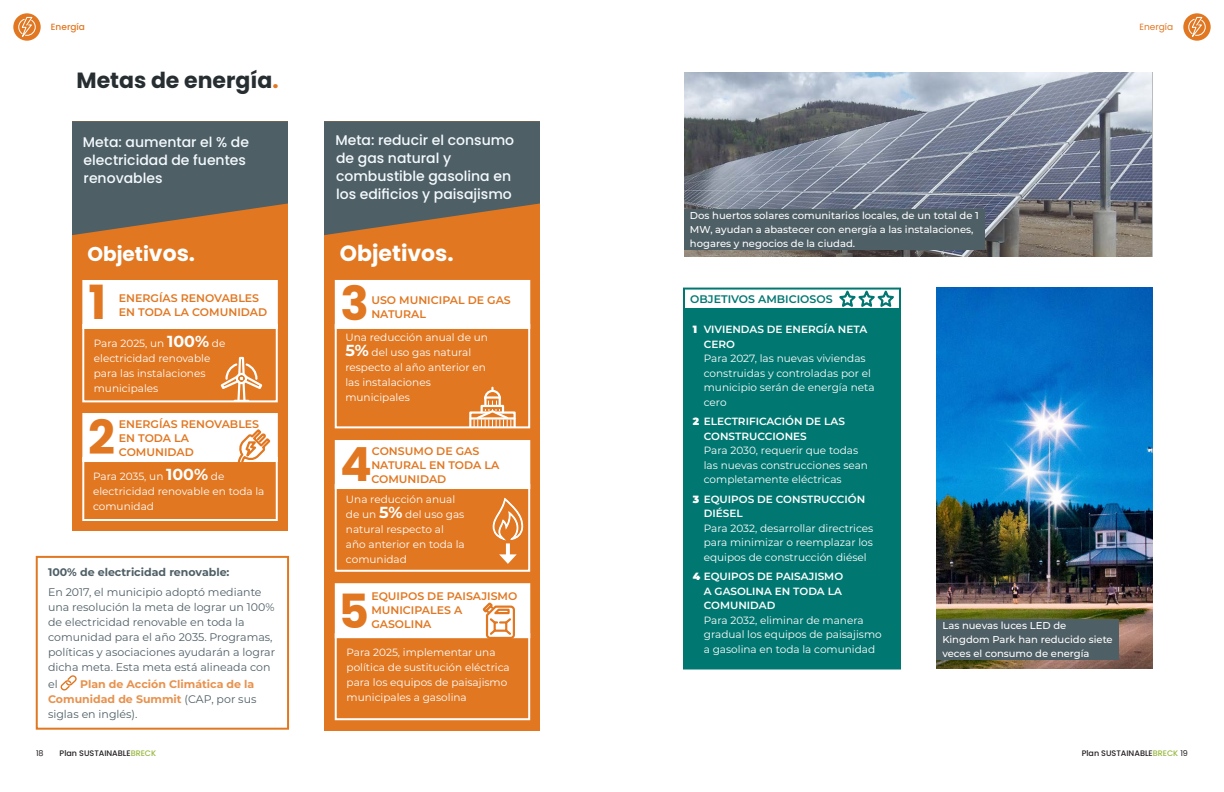
<style>
.page{position:relative;width:1224px;height:792px;background:#fff}
.page>*{position:absolute;margin:0;border:0;box-sizing:border-box;transform-origin:0 0}
._4_GHG_Target_Title{font:700 47.1px "Poppins";color:#e17721}
.All_Topics_H5{font:700 22px "Poppins";color:#272e32}
.Case_Study{font:700 22px "Poppins";color:#fff}
.Case_Study-2{font:700 20px "Poppins";color:#fff}
.Target_Text_Intro{font:500 14px/18px "Poppins";color:#f3fafe}
.White_Quote_12_pt{font:11px/15px "Montserrat";color:#4f5f66}
._4_GHG_Target_Title-2{font:600 11px/14px "Montserrat";color:#e17721}
.White_Quote_12_pt-2{font:700 11px/15px "Montserrat";color:#e7924e}
.White_Quote_12_pt-3{font:700 11px "Montserrat";color:#4f5f66}
.All_Topics_Target_Ti{font:600 11px "Montserrat";color:#007771}
.Target_Text_White{font:10.5px/15px "Montserrat";color:#fff}
.Target_Text_White_St{font:10.5px/14.5px "Montserrat";color:#fff}
.Target_Stretch_First{font:600 10.5px/14.5px "Montserrat";color:#fff}
.t1{font:500 10px/14px "Montserrat";color:#fff}
.t2{font:500 9px "Poppins";color:#e17721}
.t3{font:9px "Poppins";color:#e17721}
.t4{font:500 8px "Poppins";color:#231f20}
.t5{font:8px "Poppins";color:#231f20}
.s1{color:#e17721}
.s2{font-size:22px}
.s3{font-weight:700;font-size:16px}
.s4{font-weight:400;color:#4f5f66}
.s5{font-weight:900}
.s6{color:#98b841}
.s7{font-weight:400}
</style>
<div class="page">
<div style="left:72px;top:121px;width:216px;height:410px;background:#e17721"></div>
<svg style="left:72px;top:121px;width:216px;height:114px;background:#62625c"></svg>
<div style="left:324px;top:121px;width:216px;height:610px;background:#e17721"></div>
<svg style="left:324px;top:121px;width:216px;height:114px;background:#62625c"></svg>
<svg style="left:13px;top:13px;width:28px;height:28px"></svg>
<svg style="left:18px;top:16px;width:18px;height:25px"></svg>
<svg style="left:1183px;top:13px;width:28px;height:28px"></svg>
<svg style="left:1188px;top:16px;width:18px;height:25px"></svg>
<div style="left:684px;top:309px;width:216px;height:360px;background:#007771"></div>
<svg style="left:835px;top:291px;width:63px;height:18px"></svg>
<img style="left:936px;top:287px;width:216px;height:382px">
<img style="left:684px;top:72px;width:468px;height:185px">
<div style="left:936px;top:619px;width:183px;height:40px;background:#4f5f66"></div>
<div style="left:684px;top:209px;width:301px;height:40px;background:#4f5f66"></div>
<div style="left:36px;top:556px;width:253px;height:174px;background:#fff;border:2px solid #e17721"></div>
<div style="left:82px;top:457px;width:196px;height:64px;border:2px solid #fff"></div>
<div style="left:335px;top:484px;width:195px;height:88px;border:2px solid #fff"></div>
<div style="left:82px;top:324px;width:196px;height:78px;border:2px solid #fff"></div>
<svg style="left:469px;top:388px;width:47px;height:37px"></svg>
<div style="left:335px;top:324px;width:195px;height:104px;border:2px solid #fff"></div>
<div style="left:335px;top:633px;width:195px;height:87px;border:2px solid #fff"></div>
<div style="left:82px;top:413px;width:196px;height:49px;background:#fff"></div>
<div style="left:335px;top:440px;width:195px;height:49px;background:#fff"></div>
<div style="left:82px;top:280px;width:196px;height:49px;background:#fff"></div>
<div style="left:335px;top:280px;width:195px;height:49px;background:#fff"></div>
<div style="left:335px;top:583px;width:195px;height:55px;background:#fff;border:2px solid #fff"></div>
<svg style="left:237px;top:429px;width:35px;height:33px"></svg>
<svg style="left:219px;top:356px;width:45px;height:47px"></svg>
<svg style="left:481px;top:602px;width:35px;height:37px"></svg>
<svg style="left:60px;top:675px;width:17px;height:16px"></svg>
<div style="left:683px;top:288px;width:218px;height:382px;border:2px solid #007771"></div>
<svg style="left:492px;top:497px;width:32px;height:44px"></svg>
<svg style="left:506px;top:543px;width:4px;height:11px"></svg>
<svg style="left:499px;top:554px;width:18px;height:10px"></svg>
<p class="t2" style="left:51px;top:22px;width:36px">Energía</p>
<p class="t3" style="left:1139px;top:22px;width:35px">Energía</p>
<h5 class="All_Topics_H5" style="left:76px;top:68px;width:204px">Metas de energía<span class="s1">.</span></h5>
<p class="Target_Text_Intro" style="left:83px;top:133px;width:168px">Meta: aumentar el % de electricidad de fuentes renovables</p>
<p class="Target_Text_Intro" style="left:335px;top:131px;width:180px">Meta: reducir el consumo de gas natural y combustible gasolina en los edificios y paisajismo</p>
<p class="Case_Study-2" style="left:87px;top:243px;width:109px">Objeti<span class="s2">vos.</span></p>
<p class="Case_Study" style="left:340px;top:241px;width:115px">Objetivos.</p>
<p class="_4_GHG_Target_Title" style="left:89px;top:275px;width:19px">1</p>
<p class="_4_GHG_Target_Title-2" style="left:119px;top:291px;width:150px">ENERGÍAS RENOVABLES<br>EN TODA LA COMUNIDAD</p>
<p class="_4_GHG_Target_Title" style="left:340px;top:277px;width:30px">3</p>
<p class="_4_GHG_Target_Title-2" style="left:371px;top:293px;width:141px">USO MUNICIPAL DE GAS<br>NATURAL</p>
<p class="Target_Text_White" style="left:94px;top:335px;width:133px">Para 2025, un <span class="s3">100%</span> de electricidad renovable para las instalaciones municipales</p>
<p class="_4_GHG_Target_Title" style="left:88px;top:410px;width:28px">2</p>
<p class="_4_GHG_Target_Title-2" style="left:119px;top:417px;width:142px">ENERGÍAS RENOVABLES<br>EN TODA LA<br>COMUNIDAD</p>
<p class="Target_Text_White" style="left:93px;top:469px;width:173px">Para 2035, un <span class="s3">100%</span> de electricidad renovable en toda la comunidad</p>
<p class="White_Quote_12_pt-3" style="left:48px;top:564px;width:183px">100% de electricidad renovable:</p>
<p class="White_Quote_12_pt" style="left:48px;top:584px;width:229px">En 2017, el municipio adoptó mediante una resolución la meta de lograr un 100% de electricidad renovable en toda la comunidad para el año 2035. Programas, políticas y asociaciones ayudarán a lograr dicha meta. Esta meta está alineada con</p>
<p class="White_Quote_12_pt" style="left:48px;top:676px;width:11px">el</p>
<p class="White_Quote_12_pt-2" style="left:48px;top:676px;width:210px;text-indent:32px">Plan de Acción Climática de la<br>Comunidad de Summit <span class="s4">(CAP, por sus siglas en inglés).</span></p>
<p class="Target_Text_White" style="left:345px;top:329px;width:144px">Una reducción anual de un<br><span class="s3">5%</span> del uso gas natural respecto al año anterior en las instalaciones municipales</p>
<p class="_4_GHG_Target_Title" style="left:340px;top:437px;width:33px">4</p>
<p class="_4_GHG_Target_Title-2" style="left:371px;top:444px;width:130px">CONSUMO DE GAS<br>NATURAL EN TODA LA<br>COMUNIDAD</p>
<p class="Target_Text_White" style="left:346px;top:491px;width:120px">Una reducción anual de un <span class="s3">5%</span> del uso gas natural respecto al año anterior en toda la comunidad</p>
<p class="_4_GHG_Target_Title" style="left:338px;top:584px;width:32px">5</p>
<p class="_4_GHG_Target_Title-2" style="left:371px;top:589px;width:148px">EQUIPOS DE PAISAJISMO<br>MUNICIPALES A<br>GASOLINA</p>
<p class="Target_Text_White" style="left:347px;top:644px;width:165px">Para 2025, implementar una política de sustitución eléctrica para los equipos de paisajismo municipales a gasolina</p>
<p class="t1" style="left:690px;top:208px;width:290px">Dos huertos solares comunitarios locales, de un total de 1<br>MW, ayudan a abastecer con energía a las instalaciones, hogares y negocios de la ciudad.</p>
<h6 class="All_Topics_Target_Ti" style="left:690px;top:291px;width:144px">OBJETIVOS AMBICIOSOS</h6>
<p class="Target_Stretch_First" style="left:704px;top:322px;width:165px;text-indent:-11px"><span class="s5">1</span> VIVIENDAS DE ENERGÍA NETA<br>CERO</p>
<p class="Target_Text_White_St" style="left:704px;top:351px;width:172px">Para 2027, las nuevas viviendas construidas y controladas por el municipio serán de energía neta cero</p>
<p class="Target_Stretch_First" style="left:704px;top:414px;width:143px;text-indent:-11px"><span class="s5">2</span> ELECTRIFICACIÓN DE LAS<br>CONSTRUCCIONES</p>
<p class="Target_Text_White_St" style="left:704px;top:443px;width:166px">Para 2030, requerir que todas las nuevas construcciones sean completamente eléctricas</p>
<p class="Target_Stretch_First" style="left:704px;top:491px;width:163px;text-indent:-11px"><span class="s5">3</span> EQUIPOS DE CONSTRUCCIÓN<br>DIÉSEL</p>
<p class="Target_Text_White_St" style="left:704px;top:521px;width:171px;text-align:justify">Para 2032, desarrollar directrices para minimizar o reemplazar los equipos de construcción diésel</p>
<p class="Target_Stretch_First" style="left:704px;top:569px;width:141px;text-indent:-11px"><span class="s5">4</span> EQUIPOS DE PAISAJISMO<br>A GASOLINA EN TODA LA<br>COMUNIDAD</p>
<p class="Target_Text_White_St" style="left:704px;top:613px;width:179px">Para 2032, eliminar de manera gradual los equipos de paisajismo a gasolina en toda la comunidad</p>
<p class="t1" style="left:942px;top:618px;width:172px">Las nuevas luces LED de<br>Kingdom Park han reducido siete veces el consumo de energía</p>
<p class="t5" style="left:36px;top:749px;width:9px">18</p>
<p class="t4" style="left:60px;top:749px;width:98px">Plan SUSTAINABLE<span class="s6">BRECK</span></p>
<p class="t4" style="left:1082px;top:749px;width:108px">Plan SUSTAINABLE<span class="s6">BRECK</span> <span class="s7">19</span></p>
</div>
